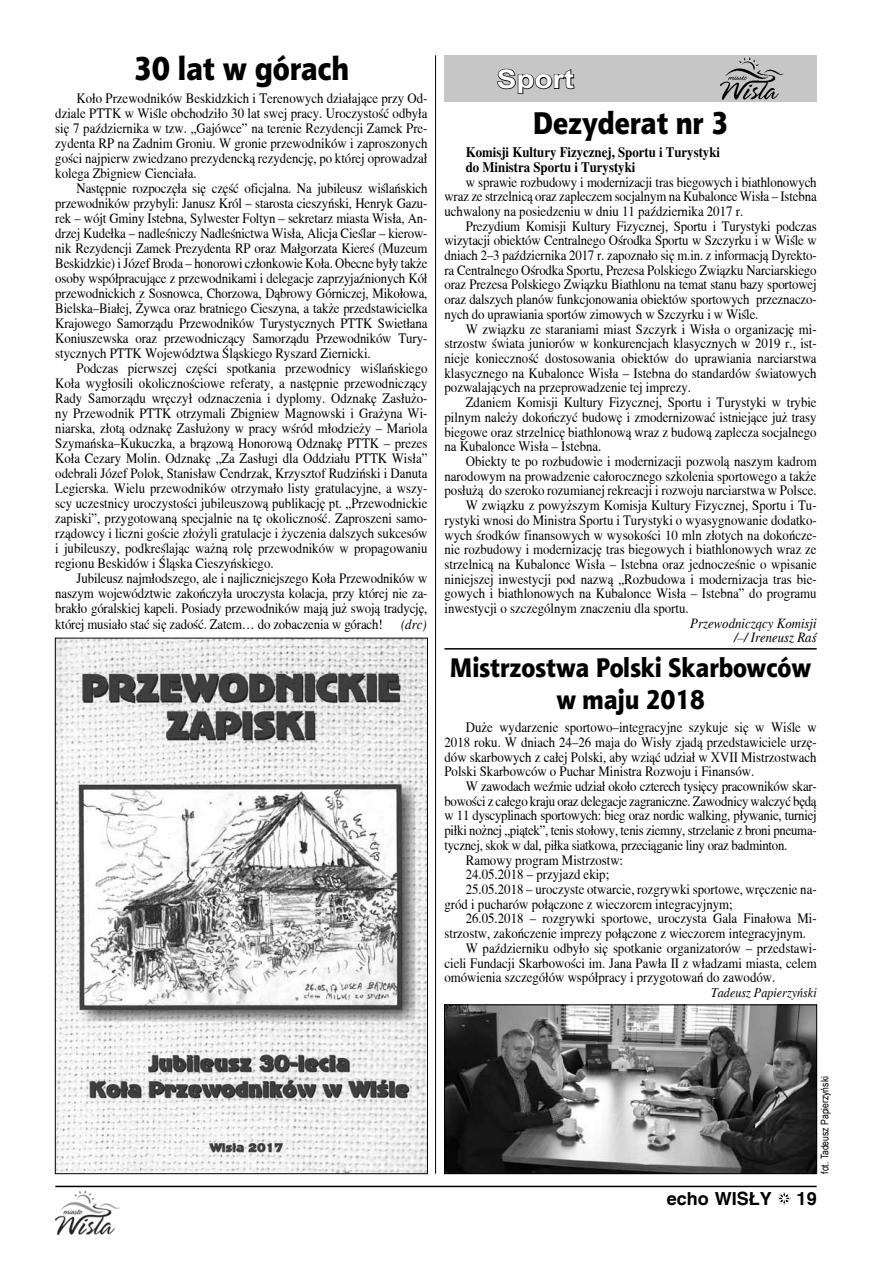
<style>
.page{position:relative;width:872px;height:1263px;background:#fff}
.page>*{position:absolute;margin:0;border:0;box-sizing:border-box;transform-origin:0 0}
.t1{font:33px "Aerton TTEFN Black";color:#000;scale:.9 1}
.t2{font:31.5px "Aerton TTEFN Black";color:#000;scale:.9 1}
.t3{font:27px/32.4px "Aerton TTEFN Black";color:#000;text-align:center;scale:.9 1}
.t4{font:700 25.5px "Arial";color:#fff;scale:1.16 1}
.t5{font:700 18px "Switzerland";color:#000}
.t6{font:14.25px/15px "Toronto";color:#000;text-align:justify;scale:.9 1}
.t7{font:14.25px "Toronto";letter-spacing:-.02em;color:#000;scale:.9 1}
.t8{font:700 14.25px/14.7px "Toronto";color:#000;scale:.9 1}
.t9{font:italic 14.25px/14.7px "Toronto";color:#000;text-align:right;scale:.9 1}
.t10{font:italic 13.5px "Toronto";color:#000;scale:.9 1}
.t11{font:10.5px "Arial Narrow";color:#000}
</style>
<div class="page">
<hr style="left:55px;top:1186px;width:761px;height:1px;background:#000">
<svg style="left:778px;top:1192px;width:12px;height:13px"></svg>
<img style="left:55px;top:1191px;width:64px;height:43px">
<div style="left:444px;top:55px;width:372px;height:47px;background:#c6c6c6"></div>
<svg style="left:497px;top:68px;width:78px;height:26px"></svg>
<img style="left:721px;top:57px;width:62px;height:43px">
<hr style="left:435px;top:55px;width:1px;height:1119px;background:#000">
<img style="left:446px;top:1006px;width:369px;height:166px">
<div style="left:444px;top:1004px;width:373px;height:170px;border:1px solid #000"></div>
<hr style="left:444px;top:648px;width:372px;height:1px;background:#000">
<img style="left:57px;top:640px;width:369px;height:532px">
<h1 class="t1" style="left:134px;top:48px;width:240px">30 lat w górach</h1>
<p class="t6" style="left:55px;top:91px;width:415px;text-indent:21px">Koło Przewodników Beskidzkich i Terenowych działające przy Od&shy;dziale PTTK w Wiśle obchodziło 30 lat swej pracy. Uroczystość odbyła się 7 października w tzw. „Gajówce” na terenie Rezydencji Zamek Pre&shy;zydenta RP na Zadnim Groniu. W gronie przewodników i zaproszonych gości najpierw zwiedzano prezydencką rezydencję, po której oprowadzał kolega Zbigniew Cienciała.</p>
<p class="t6" style="left:55px;top:181px;width:415px;text-indent:21px">Następnie rozpoczęła się część oficjalna. Na jubileusz wiślańskich przewodników przybyli: Janusz Król – starosta cieszyński, Henryk Gazu&shy;rek – wójt Gminy Istebna, Sylwester Foltyn – sekretarz miasta Wisła, An&shy;drzej Kudełka – nadleśniczy Nadleśnictwa Wisła, Alicja Cieślar – kierow&shy;nik Rezydencji Zamek Prezydenta RP oraz Małgorzata Kiereś (Muzeum Beskidzkie) i Józef Broda – honorowi członkowie Koła. Obecne były także osoby współpracujące z przewodnikami i delegacje zaprzyjaźnionych Kół przewodnickich z Sosnowca, Chorzowa, Dąbrowy Górniczej, Mikołowa, Bielska–Białej, Żywca oraz bratniego Cieszyna, a także przedstawicielka Krajowego Samorządu Przewodników Turystycznych PTTK Swietłana Koniuszewska oraz przewodniczący Samorządu Przewodników Tury&shy;stycznych PTTK Województwa Śląskiego Ryszard Ziernicki.</p>
<p class="t6" style="left:55px;top:361px;width:415px;text-indent:21px">Podczas pierwszej części spotkania przewodnicy wiślańskiego Koła wygłosili okolicznościowe referaty, a następnie przewodniczący Rady Samorządu wręczył odznaczenia i dyplomy. Odznakę Zasłużo&shy;ny Przewodnik PTTK otrzymali Zbigniew Magnowski i Grażyna Wi&shy;niarska, złotą odznakę Zasłużony w pracy wśród młodzieży – Mariola Szymańska–Kukuczka, a brązową Honorową Odznakę PTTK – prezes Koła Cezary Molin. Odznakę „Za Zasługi dla Oddziału PTTK Wisła” odebrali Józef Polok, Stanisław Cendrzak, Krzysztof Rudziński i Danuta Legierska. Wielu przewodników otrzymało listy gratulacyjne, a wszy&shy;scy uczestnicy uroczystości jubileuszową publikację pt. „Przewodnickie zapiski”, przygotowaną specjalnie na tę okoliczność. Zaproszeni samo&shy;rządowcy i liczni goście złożyli gratulacje i życzenia dalszych sukcesów i jubileuszy, podkreślając ważną rolę przewodników w propagowaniu regionu Beskidów i Śląska Cieszyńskiego.</p>
<p class="t6" style="left:55px;top:571px;width:415px;text-indent:21px">Jubileusz najmłodszego, ale i najliczniejszego Koła Przewodników w naszym województwie zakończyła uroczysta kolacja, przy której nie za&shy;brakło góralskiej kapeli. Posiady przewodników mają już swoją tradycję, której musiało stać się zadość. Zatem… do zobaczenia w górach!</p>
<p class="t9" style="left:401px;top:616px;width:30px">(drc)</p>
<h3 class="t4" style="left:497px;top:62px;width:68px">Sport</h3>
<h2 class="t2" style="left:533px;top:104px;width:219px">Dezyderat nr 3</h2>
<p class="t8" style="left:466px;top:145px;width:284px">Komisji Kultury Fizycznej, Sportu i Turystyki do Ministra Sportu i Turystyki</p>
<p class="t6" style="left:444px;top:174px;width:415px;text-indent:21px">w sprawie rozbudowy i modernizacji tras biegowych i biathlonowych wraz ze strzelnicą oraz zapleczem socjalnym na Kubalonce Wisła – Istebna uchwalony na posiedzeniu w dniu 11 października 2017 r.</p>
<p class="t6" style="left:444px;top:218px;width:415px;text-indent:21px">Prezydium Komisji Kultury Fizycznej, Sportu i Turystyki podczas wizytacji obiektów Centralnego Ośrodka Sportu w Szczyrku i w Wiśle w dniach 2–3 października 2017 r. zapoznało się m.in. z informacją Dyrekto&shy;ra Centralnego Ośrodka Sportu, Prezesa Polskiego Związku Narciarskiego oraz Prezesa Polskiego Związku Biathlonu na temat stanu bazy sportowej oraz dalszych planów funkcjonowania obiektów sportowych przeznaczo&shy;nych do uprawiania sportów zimowych w Szczyrku i w Wiśle.</p>
<p class="t6" style="left:444px;top:321px;width:415px;text-indent:21px">W związku ze staraniami miast Szczyrk i Wisła o organizację mi&shy;strzostw świata juniorów w konkurencjach klasycznych w 2019 r., ist&shy;nieje konieczność dostosowania obiektów do uprawiania narciarstwa klasycznego na Kubalonce Wisła – Istebna do standardów światowych pozwalających na przeprowadzenie tej imprezy.</p>
<p class="t6" style="left:444px;top:395px;width:415px;text-indent:21px">Zdaniem Komisji Kultury Fizycznej, Sportu i Turystyki w trybie pilnym należy dokończyć budowę i zmodernizować istniejące już trasy biegowe oraz strzelnicę biathlonową wraz z budową zaplecza socjalnego na Kubalonce Wisła – Istebna.</p>
<p class="t6" style="left:466px;top:454px;width:391px">Obiekty te po rozbudowie i modernizacji pozwolą naszym kadrom</p>
<p class="t6" style="left:444px;top:468px;width:415px">narodowym na prowadzenie całorocznego szkolenia sportowego a także</p>
<p class="t6" style="left:444px;top:483px;width:415px">posłużą do szeroko rozumianej rekreacji i rozwoju narciarstwa w Polsce.</p>
<p class="t6" style="left:466px;top:498px;width:391px">W związku z powyższym Komisja Kultury Fizycznej, Sportu i Tu-</p>
<p class="t6" style="left:444px;top:512px;width:415px">rystyki wnosi do Ministra Sportu i Turystyki o wyasygnowanie dodatko-</p>
<p class="t6" style="left:444px;top:527px;width:415px">wych środków finansowych w wysokości 10 mln złotych na dokończe-</p>
<p class="t6" style="left:444px;top:542px;width:415px">nie rozbudowy i modernizację tras biegowych i biathlonowych wraz ze</p>
<p class="t6" style="left:444px;top:557px;width:415px">strzelnicą na Kubalonce Wisła – Istebna oraz jednocześnie o wpisanie</p>
<p class="t6" style="left:444px;top:571px;width:415px">niniejszej inwestycji pod nazwą „Rozbudowa i modernizacja tras bie-</p>
<p class="t6" style="left:444px;top:586px;width:415px">gowych i biathlonowych na Kubalonce Wisła – Istebna” do programu</p>
<p class="t6" style="left:444px;top:601px;width:273px">inwestycji o szczególnym znaczeniu dla sportu.</p>
<p class="t9" style="left:690px;top:616px;width:142px">Przewodniczący Komisji /–/ Ireneusz Raś</p>
<h3 class="t3" style="left:450px;top:651px;width:403px">Mistrzostwa Polski Skarbowców w maju 2018</h3>
<p class="t6" style="left:444px;top:720px;width:415px;text-indent:21px">Duże wydarzenie sportowo–integracyjne szykuje się w Wiśle w 2018 roku. W dniach 24–26 maja do Wisły zjadą przedstawiciele urzę&shy;dów skarbowych z całej Polski, aby wziąć udział w XVII Mistrzostwach Polski Skarbowców o Puchar Ministra Rozwoju i Finansów.</p>
<p class="t7" style="left:466px;top:778px;width:391px">W zawodach weźmie udział około czterech tysięcy pracowników skar-</p>
<p class="t7" style="left:444px;top:793px;width:415px">bowości z całego kraju oraz delegacje zagraniczne. Zawodnicy walczyć będą</p>
<p class="t7" style="left:444px;top:808px;width:415px">w 11 dyscyplinach sportowych: bieg oraz nordic walking, pływanie, turniej</p>
<p class="t7" style="left:444px;top:822px;width:415px">piłki nożnej „piątek”, tenis stołowy, tenis ziemny, strzelanie z broni pneuma-</p>
<p class="t7" style="left:444px;top:837px;width:382px">tycznej, skok w dal, piłka siatkowa, przeciąganie liny oraz badminton.</p>
<p class="t6" style="left:466px;top:852px;width:176px">Ramowy program Mistrzostw:</p>
<p class="t6" style="left:466px;top:867px;width:161px">24.05.2018 – przyjazd ekip;</p>
<p class="t6" style="left:466px;top:882px;width:391px">25.05.2018 – uroczyste otwarcie, rozgrywki sportowe, wręczenie na-</p>
<p class="t6" style="left:444px;top:896px;width:322px">gród i pucharów połączone z wieczorem integracyjnym;</p>
<p class="t6" style="left:466px;top:911px;width:391px">26.05.2018 – rozgrywki sportowe, uroczysta Gala Finałowa Mi-</p>
<p class="t6" style="left:444px;top:926px;width:403px">strzostw, zakończenie imprezy połączone z wieczorem integracyjnym.</p>
<p class="t6" style="left:466px;top:940px;width:391px">W październiku odbyło się spotkanie organizatorów – przedstawi-</p>
<p class="t6" style="left:444px;top:955px;width:415px">cieli Fundacji Skarbowości im. Jana Pawła II z władzami miasta, celem</p>
<p class="t6" style="left:444px;top:970px;width:369px">omówienia szczegółów współpracy i przygotowań do zawodów.</p>
<p class="t10" style="left:711px;top:985px;width:119px">Tadeusz Papierzyński</p>
<p class="t11" style="left:817px;top:1174px;width:99px;rotate:-90deg">fot. Tadeusz Papierzyński</p>
<p class="t5" style="left:667px;top:1187px;width:107px">echo WISŁY</p>
<p class="t5" style="left:796px;top:1187px;width:22px">19</p>
</div>
